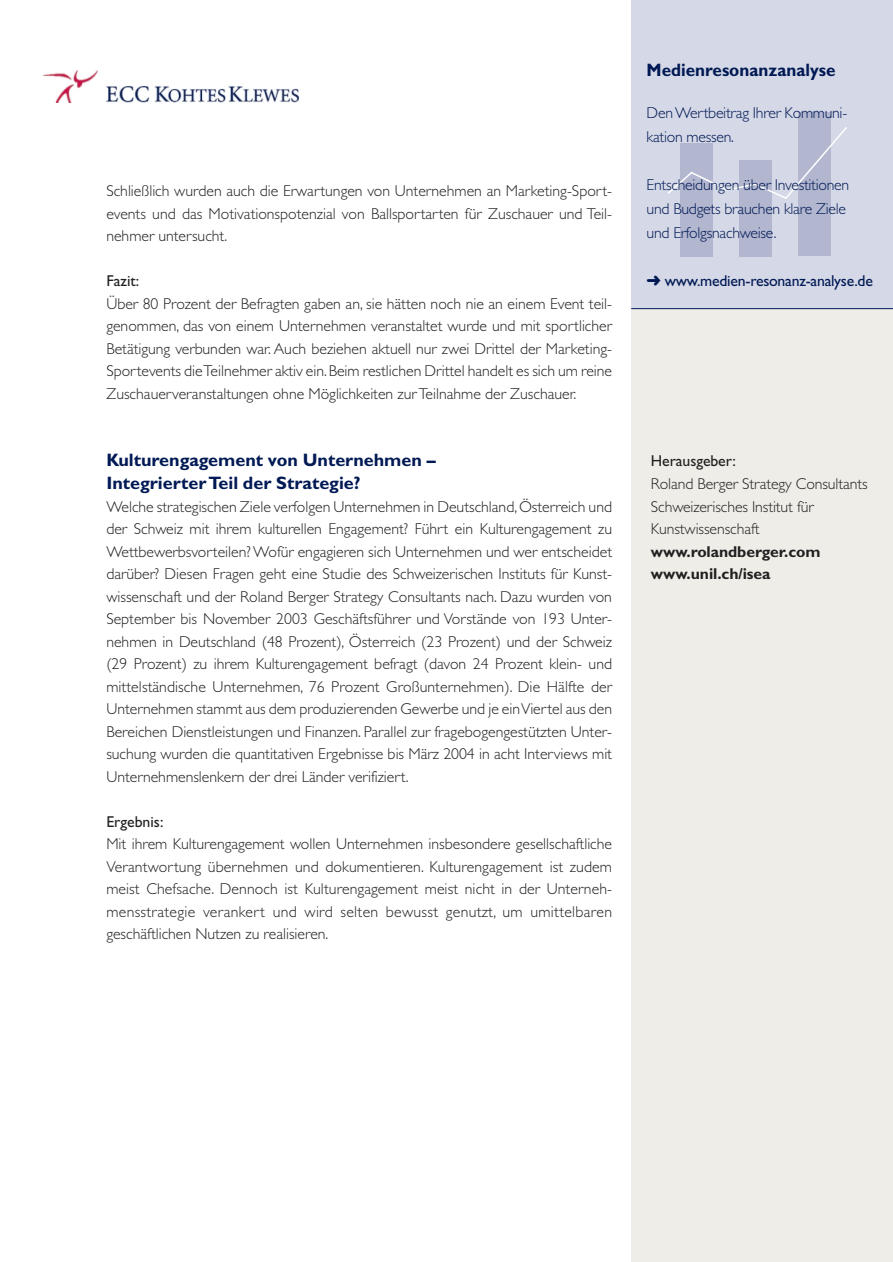
<style>
.page{position:relative;width:893px;height:1262px;background:#fff}
.page>*{position:absolute;margin:0;border:0;box-sizing:border-box;transform-origin:0 0}
.t1{font:700 18px/22.5px "Gill Sans";color:#001954}
.t2{font:700 18px "Gill Sans";color:#001954;scale:.95 1}
.t3{font:300 15.75px/22.5px "Gill Sans";color:#231f20;text-align:justify}
.t4{font:300 15.75px/24px "Gill Sans";letter-spacing:-.015em;color:#001954}
.t5{font:700 15.75px/22.5px "Gill Sans";letter-spacing:-.005em;color:#231f20}
.t6{font:15.75px "Gill Sans";letter-spacing:-.015em;color:#001954}
.t7{font:15.75px "Gill Sans";color:#231f20}
</style>
<div class="page">
<div style="left:631px;top:0;width:261px;height:1262px;background:#efede8"></div>
<img style="left:44px;top:71px;width:254px;height:32px">
<div style="left:631px;top:0;width:261px;height:309px;background:#d5d8e6"></div>
<hr style="left:631px;top:308px;width:261px;height:1px;background:#001954">
<div style="left:680px;top:143px;width:32px;height:113px;background:#b2b6cf"></div>
<div style="left:739px;top:160px;width:32px;height:96px;background:#b2b6cf"></div>
<div style="left:798px;top:112px;width:33px;height:144px;background:#b2b6cf"></div>
<svg style="left:668px;top:127px;width:179px;height:73px"></svg>
<p class="t3" style="left:106px;top:182px;width:507px">Schließlich wurden auch die Erwartungen von Unternehmen an Marketing-Sport&shy;events und das Motivationspotenzial von Ballsportarten für Zuschauer und Teil&shy;nehmer untersucht.</p>
<p class="t7" style="left:106px;top:276px;width:34px">Fazit:</p>
<p class="t3" style="left:106px;top:294px;width:507px">Über 80 Prozent der Befragten gaben an, sie hätten noch nie an einem Event teil&shy;genommen, das von einem Unternehmen veranstaltet wurde und mit sportlicher Betätigung verbunden war. Auch beziehen aktuell nur zwei Drittel der Marketing-Sportevents die Teilnehmer aktiv ein.Beim restlichen Drittel handelt es sich um reine Zuschauerveranstaltungen ohne Möglichkeiten zur Teilnahme der Zuschauer.</p>
<p class="t1" style="left:106px;top:451px;width:331px">Kulturengagement von Unternehmen –<br>Integrierter Teil der Strategie?</p>
<p class="t3" style="left:106px;top:497px;width:507px">Welche strategischen Ziele verfolgen Unternehmen in Deutschland,Österreich und der Schweiz mit ihrem kulturellen Engagement? Führt ein Kulturengagement zu Wettbewerbsvorteilen? Wofür engagieren sich Unternehmen und wer entscheidet darüber? Diesen Fragen geht eine Studie des Schweizerischen Instituts für Kunst&shy;wissenschaft und der Roland Berger Strategy Consultants nach. Dazu wurden von September bis November 2003 Geschäftsführer und Vorstände von 193 Unter&shy;nehmen in Deutschland (48 Prozent), Österreich (23 Prozent) und der Schweiz (29 Prozent) zu ihrem Kulturengagement befragt (davon 24 Prozent klein- und mittelständische Unternehmen, 76 Prozent Großunternehmen). Die Hälfte der Unternehmen stammt aus dem produzierenden Gewerbe und je ein Viertel aus den Bereichen Dienstleistungen und Finanzen. Parallel zur fragebogengestützten Unter&shy;suchung wurden die quantitativen Ergebnisse bis März 2004 in acht Interviews mit Unternehmenslenkern der drei Länder verifiziert.</p>
<p class="t7" style="left:106px;top:816px;width:59px">Ergebnis:</p>
<p class="t3" style="left:106px;top:834px;width:507px">Mit ihrem Kulturengagement wollen Unternehmen insbesondere gesellschaftliche Verantwortung übernehmen und dokumentieren. Kulturengagement ist zudem meist Chefsache. Dennoch ist Kulturengagement meist nicht in der Unterneh&shy;mensstrategie verankert und wird selten bewusst genutzt, um umittelbaren geschäftlichen Nutzen zu realisieren.</p>
<p class="t2" style="left:646px;top:64px;width:200px">Medienresonanzanalyse</p>
<p class="t4" style="left:646px;top:102px;width:202px">Den Wertbeitrag Ihrer Kommuni&shy;kation messen.</p>
<p class="t4" style="left:646px;top:174px;width:204px">Entscheidungen über Investitionen und Budgets brauchen klare Ziele und Erfolgsnachweise.</p>
<p class="t6" style="left:646px;top:275px;width:228px">➜ www.medien-resonanz-analyse.de</p>
<p class="t7" style="left:651px;top:456px;width:87px">Herausgeber:</p>
<p class="t3" style="left:651px;top:474px;width:218px;text-align:left">Roland Berger Strategy Consultants<br>Schweizerisches Institut für<br>Kunstwissenschaft</p>
<p class="t5" style="left:651px;top:542px;width:171px">www.rolandberger.com www.unil.ch/isea</p>
</div>
